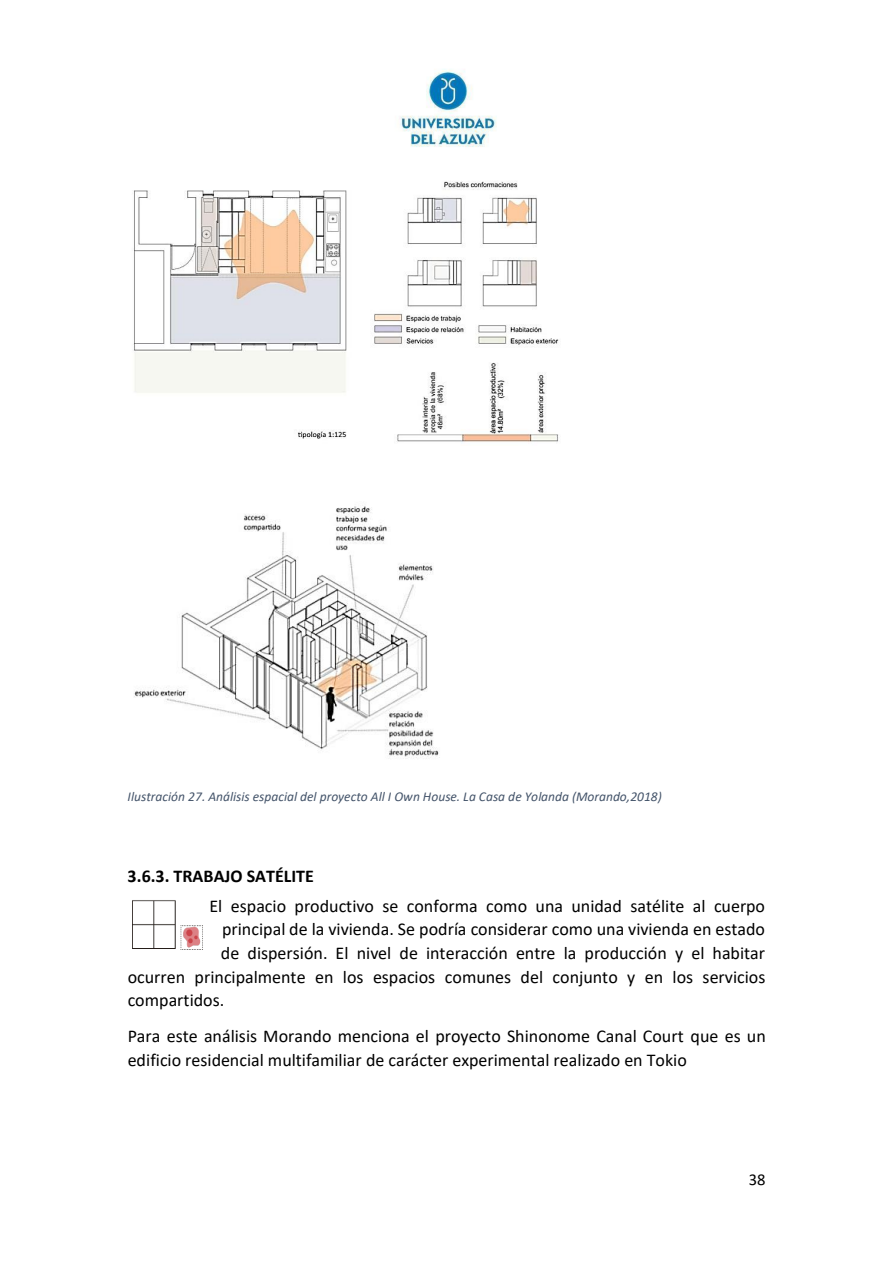
<style>
.page{position:relative;width:893px;height:1263px;background:#fff}
.page>*{position:absolute;margin:0;border:0;box-sizing:border-box;transform-origin:0 0}
.t1{font:18px/23.7px "Calibri";color:#000}
.t2{font:700 18px "Calibri";color:#000}
.t3{font:16.5px "Calibri";color:#000}
.t4{font:italic 13.5px "Calibri";color:#44546a}
</style>
<div class="page">
<img style="left:400px;top:69px;width:97px;height:78px">
<img style="left:133px;top:181px;width:426px;height:262px">
<img style="left:134px;top:505px;width:306px;height:254px">
<img style="left:133px;top:900px;width:70px;height:49px">
<p class="t4" style="left:128px;top:787px;width:536px">Ilustración 27. Análisis espacial del proyecto All I Own House. La Casa de Yolanda (Morando,2018)</p>
<p class="t2" style="left:128px;top:863px;width:188px">3.6.3. TRABAJO SATÉLITE</p>
<p class="t1" style="left:209px;top:893px;width:557px">El espacio productivo se conforma como una unidad satélite al cuerpo</p>
<p class="t1" style="left:222px;top:917px;width:544px">principal de la vivienda. Se podría considerar como una vivienda en estado</p>
<p class="t1" style="left:221px;top:941px;width:546px">de dispersión. El nivel de interacción entre la producción y el habitar</p>
<p class="t1" style="left:128px;top:964px;width:639px">ocurren principalmente en los espacios comunes del conjunto y en los servicios</p>
<p class="t1" style="left:128px;top:988px;width:98px">compartidos.</p>
<p class="t1" style="left:128px;top:1024px;width:640px">Para este análisis Morando menciona el proyecto Shinonome Canal Court que es un edificio residencial multifamiliar de carácter experimental realizado en Tokio</p>
<p class="t3" style="left:749px;top:1168px;width:18px">38</p>
</div>
